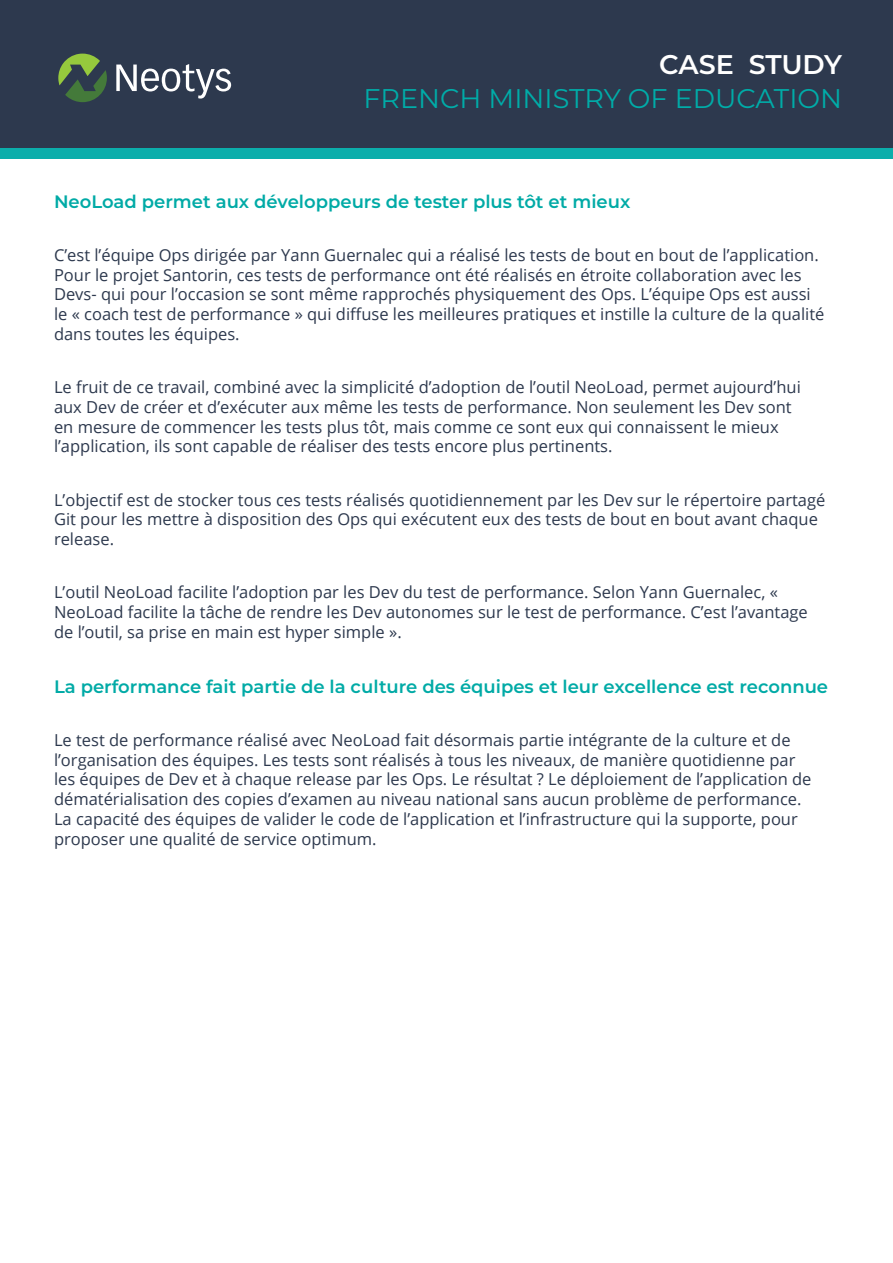
<style>
.page{position:relative;width:893px;height:1263px;background:#fff}
.page>*{position:absolute;margin:0;border:0;box-sizing:border-box;transform-origin:0 0}
.t1{font:27px "Montserrat";color:#00aca8}
.t2{font:600 27px "Montserrat";letter-spacing:-.01em;color:#fff}
.t3{font:600 18px "Montserrat";color:#00aaa6}
.t4{font:16.5px/19.8px "Open Sans";color:#2d394e}
</style>
<div class="page">
<div style="left:0;top:0;width:893px;height:148px;background:#2d394e"></div>
<svg style="left:58px;top:54px;width:49px;height:48px;background:#4b6a45"></svg>
<svg style="left:116px;top:64px;width:115px;height:35px"></svg>
<div style="left:0;top:148px;width:893px;height:11px;background:#0baeab"></div>
<h1 class="t2" style="left:659px;top:45px;width:184px">CASE STUDY</h1>
<h1 class="t1" style="left:364px;top:80px;width:480px">FRENCH MINISTRY OF EDUCATION</h1>
<p class="t3" style="left:54px;top:188px;width:578px">NeoLoad permet aux développeurs de tester plus tôt et mieux</p>
<p class="t4" style="left:54px;top:244px;width:772px">C’est l’équipe Ops dirigée par Yann Guernalec qui a réalisé les tests de bout en bout de l’application.<br>Pour le projet Santorin, ces tests de performance ont été réalisés en étroite collaboration avec les Devs- qui pour l’occasion se sont même rapprochés physiquement des Ops. L’équipe Ops est aussi le « coach test de performance » qui diffuse les meilleures pratiques et instille la culture de la qualité dans toutes les équipes.</p>
<p class="t4" style="left:54px;top:377px;width:748px">Le fruit de ce travail, combiné avec la simplicité d’adoption de l’outil NeoLoad, permet aujourd’hui aux Dev de créer et d’exécuter aux même les tests de performance. Non seulement les Dev sont en mesure de commencer les tests plus tôt, mais comme ce sont eux qui connaissent le mieux l’application, ils sont capable de réaliser des tests encore plus pertinents.</p>
<p class="t4" style="left:54px;top:489px;width:773px">L’objectif est de stocker tous ces tests réalisés quotidiennement par les Dev sur le répertoire partagé<br>Git pour les mettre à disposition des Ops qui exécutent eux des tests de bout en bout avant chaque release.</p>
<p class="t4" style="left:54px;top:582px;width:755px">L’outil NeoLoad facilite l’adoption par les Dev du test de performance. Selon Yann Guernalec, «<br>NeoLoad facilite la tâche de rendre les Dev autonomes sur le test de performance. C’est l’avantage de l’outil, sa prise en main est hyper simple ».</p>
<p class="t3" style="left:54px;top:674px;width:776px">La performance fait partie de la culture des équipes et leur excellence est reconnue</p>
<p class="t4" style="left:54px;top:729px;width:759px">Le test de performance réalisé avec NeoLoad fait désormais partie intégrante de la culture et de l’organisation des équipes. Les tests sont réalisés à tous les niveaux, de manière quotidienne par les équipes de Dev et à chaque release par les Ops. Le résultat ? Le déploiement de l’application de dématérialisation des copies d’examen au niveau national sans aucun problème de performance.<br>La capacité des équipes de valider le code de l’application et l’infrastructure qui la supporte, pour proposer une qualité de service optimum.</p>
</div>
